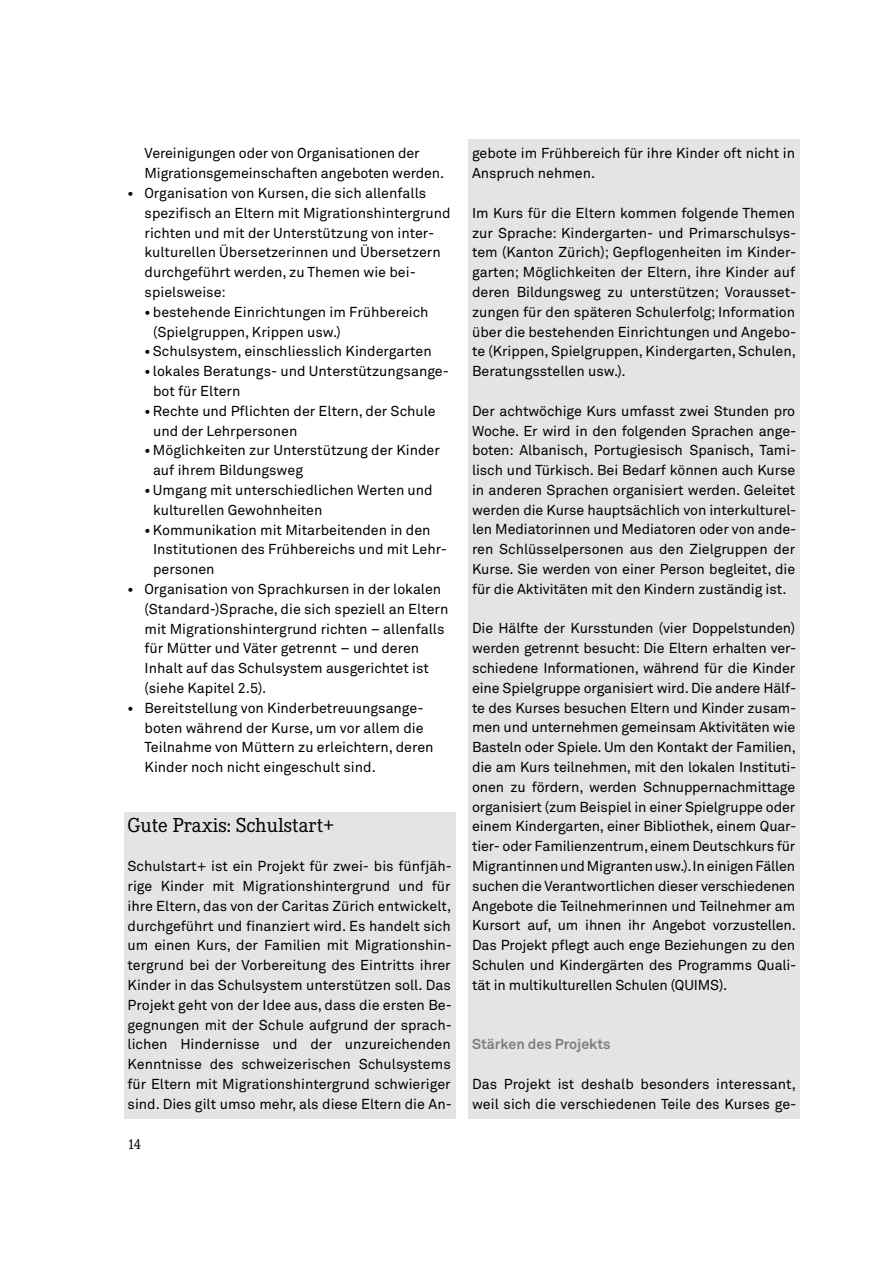
<style>
.page{position:relative;width:893px;height:1263px;background:#fff}
.page>*{position:absolute;margin:0;border:0;box-sizing:border-box;transform-origin:0 0}
.t1{font:21px "Corporate E";color:#000}
.t2{font:15px "Corporate E";color:#000}
.t3{font:14.25px/19.8px "Akkurat";letter-spacing:-.005em;color:#000}
.t4{font:700 14.25px "Akkurat";color:#7e7f81}
.s1{font-weight:700}
</style>
<div class="page">
<div style="left:468px;top:139px;width:331px;height:979px;background:#e3e4e5"></div>
<div style="left:124px;top:812px;width:332px;height:306px;background:#e3e4e5"></div>
<p class="t3" style="left:145px;top:144px;width:301px">Vereinigungen oder von Organisationen der<br>M igrationsgemeinschaften angeboten werden.</p>
<p class="t3" style="left:145px;top:183px;width:308px;text-indent:-17px"><span class="s1">•</span> Organisation von Kursen, die sich allenfalls spezifisch an Eltern mit M igrationshintergrund richten und mit der U nterstützung von inter&shy;kulturellen Übersetzerinnen und Übersetzern durchgeführt werden, zu Themen wie bei&shy;spielsweise:</p>
<p class="t3" style="left:153px;top:302px;width:277px;text-indent:-9px"><span class="s1">•</span> bestehende Einrichtungen im Frühbereich (Spielgruppen, Krippen usw.)</p>
<p class="t3" style="left:145px;top:342px;width:289px"><span class="s1">•</span> Schulsystem, einschliesslich Kindergarten</p>
<p class="t3" style="left:153px;top:362px;width:297px;text-indent:-9px"><span class="s1">•</span> lokales Beratungs- und U nterstützungsange&shy;bot für Eltern</p>
<p class="t3" style="left:153px;top:401px;width:284px;text-indent:-9px"><span class="s1">•</span> Rechte und Pflichten der Eltern, der Schule und der Lehrpersonen</p>
<p class="t3" style="left:153px;top:441px;width:288px;text-indent:-9px"><span class="s1">•</span> Möglichkeiten zur U nterstützung der Kinder auf ihrem Bildungsweg</p>
<p class="t3" style="left:153px;top:480px;width:281px;text-indent:-9px"><span class="s1">•</span> U mgang mit unterschiedlichen Werten und kulturellen Gewohnheiten</p>
<p class="t3" style="left:153px;top:520px;width:295px;text-indent:-9px"><span class="s1">•</span> Kommunikation mit M itarbeitenden in den<br>I nstitutionen des Frühbereichs und mit Lehr&shy;personen</p>
<p class="t3" style="left:145px;top:579px;width:305px;text-indent:-17px"><span class="s1">•</span> Organisation von Sprachkursen in der lokalen (Standard-)Sprache, die sich speziell an Eltern mit M igrationshintergrund richten – allenfalls für M ütter und Väter getrennt – und deren<br>I nhalt auf das Schulsystem ausgerichtet ist (siehe Kapitel 2.5).</p>
<p class="t3" style="left:145px;top:698px;width:290px;text-indent:-17px"><span class="s1">•</span> Bereitstellung von Kinderbetreuungsange&shy;boten während der Kurse, um vor allem die Teilnahme von M üttern zu erleichtern, deren Kinder noch nicht eingeschult sind.</p>
<p class="t1" style="left:128px;top:813px;width:208px">Gute Praxis: Schulstart+</p>
<p class="t3" style="left:128px;top:857px;width:326px;text-align:justify">Schulstart+ ist ein Projekt für zwei- bis fünfjäh&shy;rige Kinder mit M igrationshintergrund und für ihre Eltern, das von der Caritas Zürich entwickelt, durchgeführt und finanziert wird. Es handelt sich um einen Kurs, der Familien mit M igrationshin&shy;tergrund bei der Vorbereitung des Eintritts ihrer Kinder in das Schulsystem unterstützen soll. Das Projekt geht von der I dee aus, dass die ersten Be&shy;gegnungen mit der Schule aufgrund der sprach&shy;lichen H indernisse und der unzureichenden Kenntnisse des schweizerischen Schulsystems für Eltern mit M igrationshintergrund schwieriger sind. Dies gilt umso mehr, als diese Eltern die An-</p>
<p class="t2" style="left:128px;top:1135px;width:15px">14</p>
<p class="t3" style="left:472px;top:144px;width:325px">gebote im Frühbereich für ihre Kinder oft nicht in<br>Anspruch nehmen.</p>
<p class="t3" style="left:472px;top:203px;width:326px;text-align:justify">I m Kurs für die Eltern kommen folgende Themen zur Sprache: Kindergarten- und Primarschulsys&shy;tem (Kanton Zürich); Gepflogenheiten im Kinder&shy;garten; Möglichkeiten der Eltern, ihre Kinder auf deren Bildungsweg zu unterstützen; Vorausset&shy;zungen für den späteren Schulerfolg; I nformation über die bestehenden Einrichtungen und Angebo&shy;te (Krippen, Spielgruppen, Kindergarten, Schulen, Beratungsstellen usw.).</p>
<p class="t3" style="left:472px;top:401px;width:326px;text-align:justify">Der achtwöchige Kurs umfasst zwei Stunden pro Woche. Er wird in den folgenden Sprachen ange&shy;boten: Albanisch, Portugiesisch Spanisch, Tami&shy;lisch und Türkisch. Bei Bedarf können auch Kurse in anderen Sprachen organisiert werden. Geleitet werden die Kurse hauptsächlich von interkulturel&shy;len Mediatorinnen und Mediatoren oder von ande&shy;ren Schlüsselpersonen aus den Zielgruppen der Kurse. Sie werden von einer Person begleitet, die für die Aktivitäten mit den Kindern zuständig ist.</p>
<p class="t3" style="left:472px;top:619px;width:326px;text-align:justify">Die Hälfte der Kursstunden (vier Doppelstunden) werden getrennt besucht: Die Eltern erhalten ver&shy;schiedene I nformationen, während für die Kinder eine Spielgruppe organisiert wird. Die andere Hälf&shy;te des Kurses besuchen Eltern und Kinder zusam&shy;men und unternehmen gemeinsam Aktivitäten wie Basteln oder Spiele. U m den Kontakt der Familien, die am Kurs teilnehmen, mit den lokalen I nstituti&shy;onen zu fördern, werden Schnuppernachmittage organisiert (zum Beispiel in einer Spielgruppe oder einem Kindergarten, einer Bibliothek, einem Quar&shy;tier- oder Familienzentrum, einem Deutschkurs für M igrantinnen und M igranten usw.). I n einigen Fällen suchen die Verantwortlichen dieser verschiedenen Angebote die Teilnehmerinnen und Teilnehmer am Kursort auf, um ihnen ihr Angebot vorzustellen.<br>Das Projekt pflegt auch enge Beziehungen zu den Schulen und Kindergärten des Programms Quali&shy;tät in multikulturellen Schulen (QUIMS</p>
<p class="t3" style="left:719px;top:975px;width:10px">).</p>
<p class="t4" style="left:472px;top:1035px;width:140px">Stärken des Projekts</p>
<p class="t3" style="left:472px;top:1074px;width:326px">Das Projekt ist deshalb besonders interessant, weil sich die verschiedenen Teile des Kurses ge-</p>
</div>
